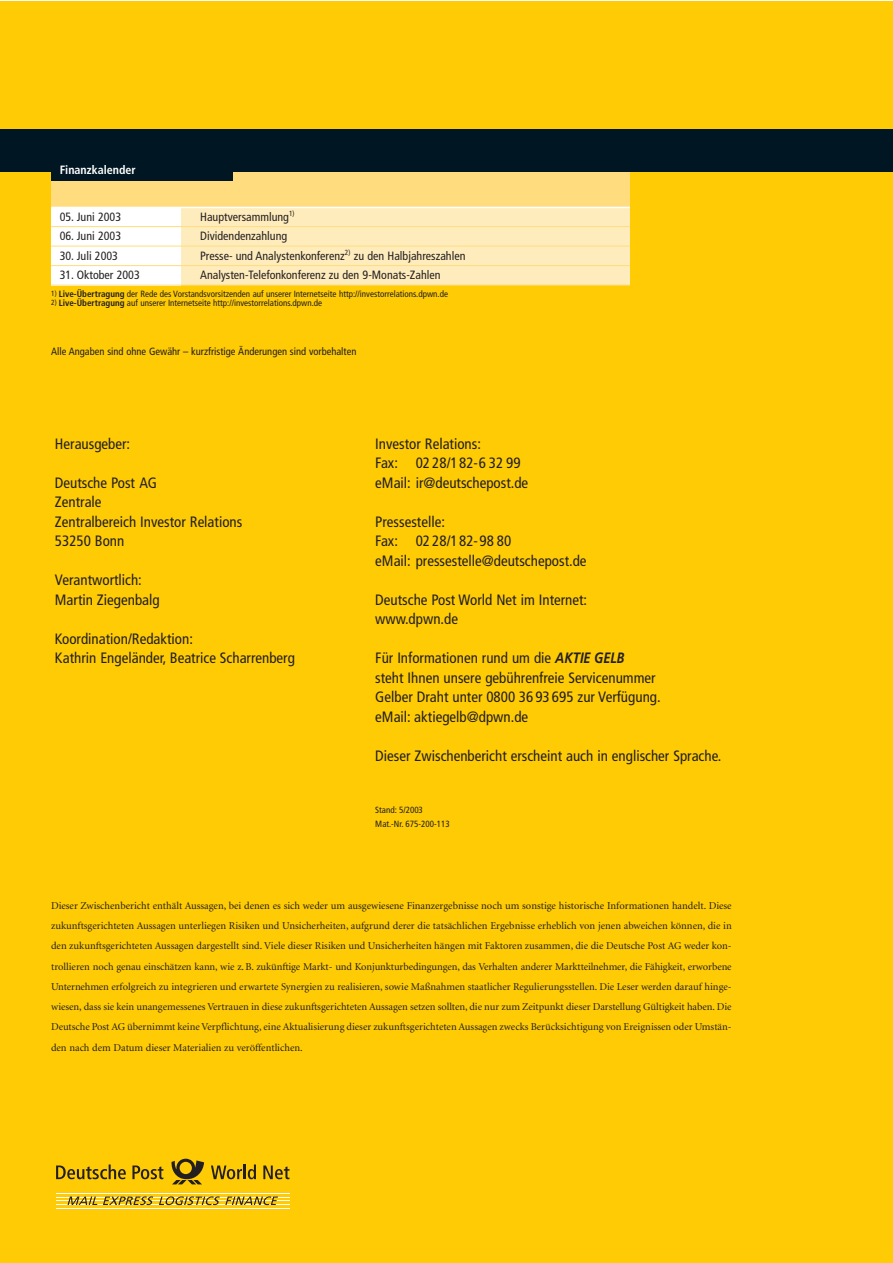
<style>
.page{position:relative;width:893px;height:1263px;background:#fff}
.page>*{position:absolute;margin:0;border:0;box-sizing:border-box;transform-origin:0 0}
.t1{font:condensed 15px/19.5px "Frutiger LT";color:#231f20}
.t2{font:condensed 12px "Frutiger LT";color:#231f20}
.t3{font:700 condensed 12px "Frutiger LT";color:#fff}
.t4{font:10.5px/20.2px "Minion";color:#231f20;text-align:justify}
.t5{font:condensed 10.5px "Frutiger LT";color:#231f20}
.t6{font:condensed 9px/13.5px "Frutiger LT";color:#231f20}
.s1{font-weight:700}
.s2{font-weight:700;font-style:italic;font-stretch:normal}
</style>
<div class="page">
<div style="left:0;top:2px;width:892px;height:1261px;background:#ffcb04"></div>
<hr style="left:56px;top:1193px;width:233px;height:1px;background:#fff">
<hr style="left:56px;top:1208px;width:233px;height:1px;background:#fff">
<hr style="left:56px;top:1197px;width:233px;height:1px;background:#fff">
<hr style="left:56px;top:1200px;width:233px;height:1px;background:#fff">
<hr style="left:56px;top:1204px;width:233px;height:1px;background:#fff">
<svg style="left:67px;top:1197px;width:30px;height:8px"></svg>
<svg style="left:103px;top:1196px;width:50px;height:9px"></svg>
<svg style="left:159px;top:1196px;width:119px;height:9px"></svg>
<svg style="left:171px;top:1159px;width:33px;height:25px"></svg>
<svg style="left:56px;top:1165px;width:70px;height:14px"></svg>
<svg style="left:132px;top:1166px;width:31px;height:13px"></svg>
<svg style="left:211px;top:1165px;width:45px;height:14px"></svg>
<svg style="left:263px;top:1166px;width:26px;height:13px"></svg>
<div style="left:51px;top:159px;width:578px;height:48px;background:#ffdd7e"></div>
<div style="left:51px;top:207px;width:578px;height:78px;background:#ffecbc"></div>
<div style="left:51px;top:208px;width:129px;height:77px;background:#fff"></div>
<hr style="left:51px;top:207px;width:578px;height:1px;background:#fff">
<hr style="left:51px;top:226px;width:578px;height:1px;background:#ffdd7e">
<hr style="left:51px;top:246px;width:578px;height:1px;background:#ffdd7e">
<hr style="left:51px;top:265px;width:578px;height:1px;background:#ffdd7e">
<hr style="left:51px;top:285px;width:578px;height:1px;background:#ffdd7e">
<div style="left:0;top:129px;width:892px;height:43px;background:#001622"></div>
<div style="left:51px;top:159px;width:182px;height:21px;background:#001622"></div>
<p class="t3" style="left:60px;top:165px;width:78px">Finanzkalender</p>
<p class="t2" style="left:60px;top:212px;width:63px">05. Juni 2003</p>
<p class="t2" style="left:200px;top:212px;width:96px">Hauptversammlung<sup>1)</sup></p>
<p class="t2" style="left:60px;top:232px;width:63px">06. Juni 2003</p>
<p class="t2" style="left:200px;top:232px;width:89px">Dividendenzahlung</p>
<p class="t2" style="left:60px;top:251px;width:60px">30. Juli 2003</p>
<p class="t2" style="left:200px;top:251px;width:267px">Presse- und Analystenkonferenz<sup>2)</sup> zu den Halbjahreszahlen</p>
<p class="t2" style="left:60px;top:271px;width:81px">31. Oktober 2003</p>
<p class="t2" style="left:200px;top:271px;width:242px">Analysten-Telefonkonferenz zu den 9-Monats-Zahlen</p>
<p class="t6" style="left:51px;top:288px;width:398px"><sup>1)</sup> <span class="s1">Live-Übertragung</span> der Rede des Vorstandsvorsitzenden auf unserer Internetseite http://investorrelations.dpwn.de</p>
<p class="t6" style="left:51px;top:297px;width:272px"><sup>2)</sup> <span class="s1">Live-Übertragung</span> auf unserer Internetseite http://investorrelations.dpwn.de</p>
<p class="t5" style="left:51px;top:348px;width:307px">Alle Angaben sind ohne Gewähr – kurzfristige Änderungen sind vorbehalten</p>
<h1 class="t1" style="left:55px;top:435px;width:77px">Herausgeber:</h1>
<h1 class="t1" style="left:55px;top:474px;width:189px">Deutsche Post AG<br>Zentrale<br>Zentralbereich Investor Relations<br>53250 Bonn</h1>
<h1 class="t1" style="left:55px;top:572px;width:106px">Verantwortlich:<br>Martin Ziegenbalg</h1>
<h1 class="t1" style="left:55px;top:630px;width:241px">Koordination/Redaktion:<br>Kathrin Engeländer, Beatrice Scharrenberg</h1>
<h1 class="t1" style="left:375px;top:435px;width:154px">Investor Relations:<br>Fax: 02 28/182-6 32 99 eMail: ir@deutschepost.de</h1>
<h1 class="t1" style="left:375px;top:513px;width:213px">Pressestelle:<br>Fax: 02 28/182-98 80<br>eMail: pressestelle@deutschepost.de</h1>
<h1 class="t1" style="left:375px;top:591px;width:213px">Deutsche Post World Net im Internet: www.dpwn.de</h1>
<h1 class="t1" style="left:375px;top:650px;width:287px">Für Informationen rund um die <span class="s2">AKTIE GELB<br></span>steht Ihnen unsere gebührenfreie Servicenummer Gelber Draht unter 0800 36 93 695 zur Verfügung. eMail: aktiegelb@dpwn.de</h1>
<h1 class="t1" style="left:375px;top:747px;width:347px">Dieser Zwischenbericht erscheint auch in englischer Sprache.</h1>
<p class="t6" style="left:375px;top:804px;width:76px">Stand: 5/2003<br>Mat.-Nr. 675-200-113</p>
<p class="t4" style="left:51px;top:896px;width:682px">Dieser Zwischenbericht enthält Aussagen, bei denen es sich weder um ausgewiesene Finanzergebnisse noch um sonstige historische Informationen handelt. Diese zukunftsgerichteten Aussagen unterliegen Risiken und Unsicherheiten, aufgrund derer die tatsächlichen Ergebnisse erheblich von jenen abweichen können, die in den zukunftsgerichteten Aussagen dargestellt sind. Viele dieser Risiken und Unsicherheiten hängen mit Faktoren zusammen, die die Deutsche Post AG weder kon&shy;trollieren noch genau einschätzen kann, wie z. B. zukünftige Markt- und Konjunkturbedingungen, das Verhalten anderer Marktteilnehmer, die Fähigkeit, erworbene Unternehmen erfolgreich zu integrieren und erwartete Synergien zu realisieren, sowie Maßnahmen staatlicher Regulierungsstellen. Die Leser werden darauf hinge&shy;wiesen, dass sie kein unangemessenes Vertrauen in diese zukunftsgerichteten Aussagen setzen sollten, die nur zum Zeitpunkt dieser Darstellung Gültigkeit haben. Die Deutsche Post AG übernimmt keine Verpflichtung, eine Aktualisierung dieser zukunftsgerichteten Aussagen zwecks Berücksichtigung von Ereignissen oder Umstän&shy;den nach dem Datum dieser Materialien zu veröffentlichen.</p>
</div>
